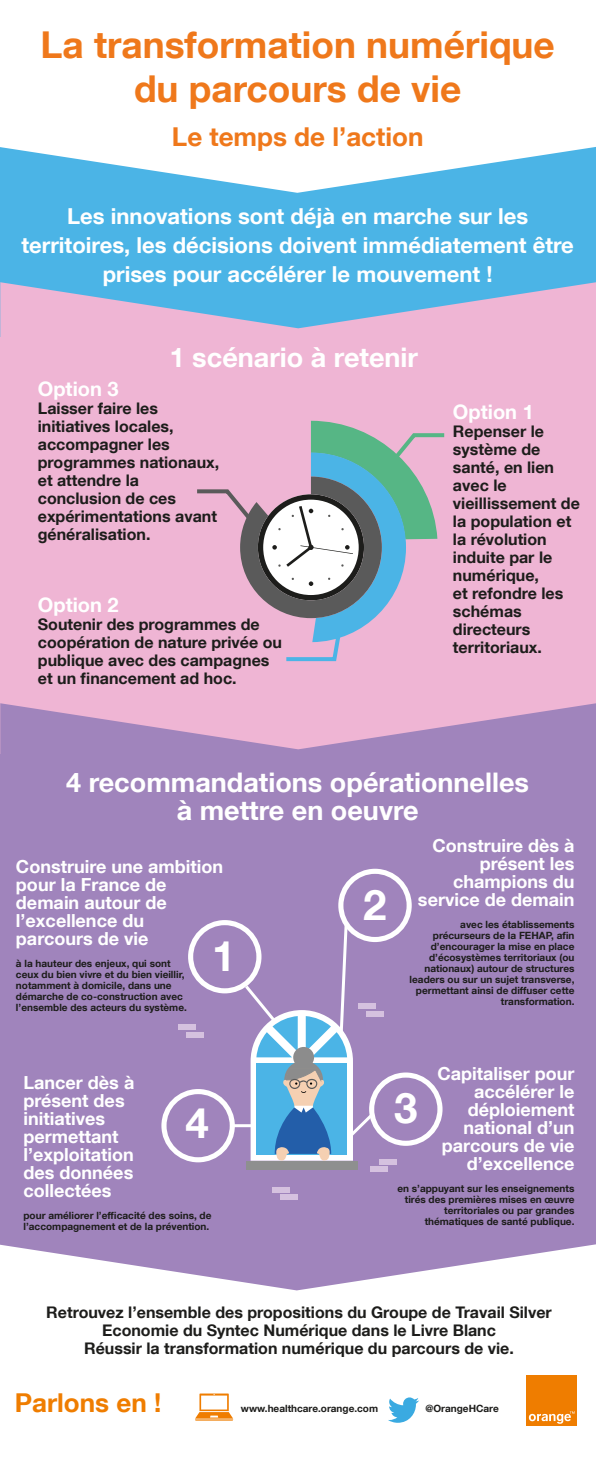
<style>
.page{position:relative;width:596px;height:1461px;background:#fff}
.page>*{position:absolute;margin:0;border:0;box-sizing:border-box;transform-origin:0 0}
.t1{font:700 42px "Helvetica Neue";color:#fff}
.t2{font:700 37px/44px "Helvetica Neue";color:#ef781b;text-align:center}
.t3{font:700 27px/28px "Helvetica Neue";color:#fff;text-align:center}
.t4{font:700 26px "Helvetica Neue";color:#ef781b}
.t5{font:700 26px "Helvetica Neue";color:#ef7d00}
.t6{font:700 22px/29px "Helvetica Neue";color:#fff;text-align:center}
.t7{font:700 20px "Helvetica Neue";color:#fff}
.t8{font:700 18px/18px "Helvetica Neue";color:#fff}
.t9{font:700 16px/18px "Helvetica Neue";color:#1d1d1b}
.t10{font:700 10px/11px "Helvetica Neue";color:#1d1d1b}
</style>
<div class="page">
<div style="left:526px;top:1375px;width:50px;height:50px;background:#ef7d00"></div>
<svg style="left:528px;top:1411px;width:46px;height:13px"></svg>
<svg style="left:195px;top:1393px;width:38px;height:28px"></svg>
<svg style="left:388px;top:1397px;width:31px;height:26px"></svg>
<div style="left:0;top:296px;width:595px;height:458px;background:#efb5d4"></div>
<div style="left:0;top:754px;width:595px;height:546px;background:#a084bc"></div>
<div style="left:379px;top:1159px;width:17px;height:5px;background:#d5c1df"></div>
<div style="left:370px;top:1166px;width:17px;height:6px;background:#d5c1df"></div>
<div style="left:272px;top:1187px;width:17px;height:6px;background:#d5c1df"></div>
<div style="left:281px;top:1194px;width:17px;height:6px;background:#d5c1df"></div>
<div style="left:246px;top:1161px;width:111px;height:9px;background:#8e8f8f"></div>
<svg style="left:161px;top:869px;width:281px;height:293px"></svg>
<svg style="left:0;top:147px;width:595px;height:61px;fill:#4bb4e6"></svg>
<div style="left:0;top:208px;width:595px;height:129px;background:#4bb4e6"></div>
<svg style="left:0;top:282px;width:595px;height:55px;fill:#efb5d4"></svg>
<svg style="left:197px;top:421px;width:248px;height:241px"></svg>
<svg style="left:0;top:703px;width:595px;height:51px;fill:#a084bc"></svg>
<svg style="left:0;top:1244px;width:595px;height:56px;fill:#fff"></svg>
<h2 class="t2" style="left:40px;top:22px;width:515px">La transformation numérique du parcours de vie</h2>
<h3 class="t4" style="left:172px;top:120px;width:253px">Le temps de l’action</h3>
<h3 class="t6" style="left:21px;top:201px;width:553px">Les innovations sont déjà en marche sur les territoires, les décisions doivent immédiatement être prises pour accélérer le mouvement !</h3>
<h3 class="t3" style="left:170px;top:342px;width:249px">1 scénario à retenir</h3>
<h3 class="t7" style="left:38px;top:376px;width:82px">Option 3</h3>
<h3 class="t9" style="left:38px;top:398px;width:183px">Laisser faire les initiatives locales, accompagner les programmes nationaux, et attendre la conclusion de ces expérimentations avant généralisation.</h3>
<h3 class="t7" style="left:452px;top:399px;width:82px">Option 1</h3>
<h3 class="t9" style="left:452px;top:422px;width:128px">Repenser le système de santé, en lien avec le vieillissement de la population et la révolution induite par le numérique,<br>et refondre les schémas directeurs territoriaux.</h3>
<h3 class="t7" style="left:38px;top:592px;width:82px">Option 2</h3>
<h3 class="t9" style="left:38px;top:615px;width:245px">Soutenir des programmes de coopération de nature privée ou publique avec des campagnes et un financement ad hoc.</h3>
<h3 class="t3" style="left:66px;top:768px;width:464px">4 recommandations opérationnelles à mettre en oeuvre</h3>
<h3 class="t8" style="left:16px;top:857px;width:208px">Construire une ambition pour la France de demain autour de l’excellence du parcours de vie</h3>
<p class="t10" style="left:16px;top:957px;width:172px">à la hauteur des enjeux, qui sont ceux du bien vivre et du bien vieillir, notamment à domicile, dans une démarche de co-construction avec l’ensemble des acteurs du système.</p>
<h1 class="t1" style="left:212px;top:930px;width:25px">1</h1>
<h3 class="t8" style="left:24px;top:1073px;width:112px">Lancer dès à présent des initiatives permettant l’exploitation des données collectées</h3>
<p class="t10" style="left:24px;top:1209px;width:189px">pour améliorer l’efficacité des soins, de l’accompagnement et de la prévention.</p>
<h1 class="t1" style="left:185px;top:1097px;width:25px">4</h1>
<h1 class="t1" style="left:363px;top:879px;width:25px">2</h1>
<h3 class="t8" style="left:417px;top:836px;width:158px;text-align:right">Construire dès à présent les champions du service de demain</h3>
<p class="t10" style="left:409px;top:918px;width:166px;text-align:right">avec les établissements précurseurs de la FEHAP, afin d’encourager la mise en place d’écosystèmes territoriaux (ou nationaux) autour de structures leaders ou sur un sujet transverse, permettant ainsi de diffuser cette transformation.</p>
<h3 class="t8" style="left:437px;top:1063px;width:138px;text-align:right">Capitaliser pour accélérer le déploiement national d’un parcours de vie d’excellence</h3>
<p class="t10" style="left:397px;top:1182px;width:178px;text-align:right">en s’appuyant sur les enseignements tirés des premières mises en œuvre territoriales ou par grandes thématiques de santé publique.</p>
<h1 class="t1" style="left:394px;top:1082px;width:25px">3</h1>
<h3 class="t9" style="left:46px;top:1303px;width:506px;text-align:center">Retrouvez l’ensemble des propositions du Groupe de Travail Silver<br>Economie du Syntec Numérique dans le Livre Blanc<br>Réussir la transformation numérique du parcours de vie.</h3>
<h3 class="t5" style="left:15px;top:1386px;width:148px">Parlons en !</h3>
<p class="t10" style="left:241px;top:1403px;width:139px">www.healthcare.orange.com</p>
<p class="t10" style="left:425px;top:1403px;width:75px">@OrangeHCare</p>
</div>
